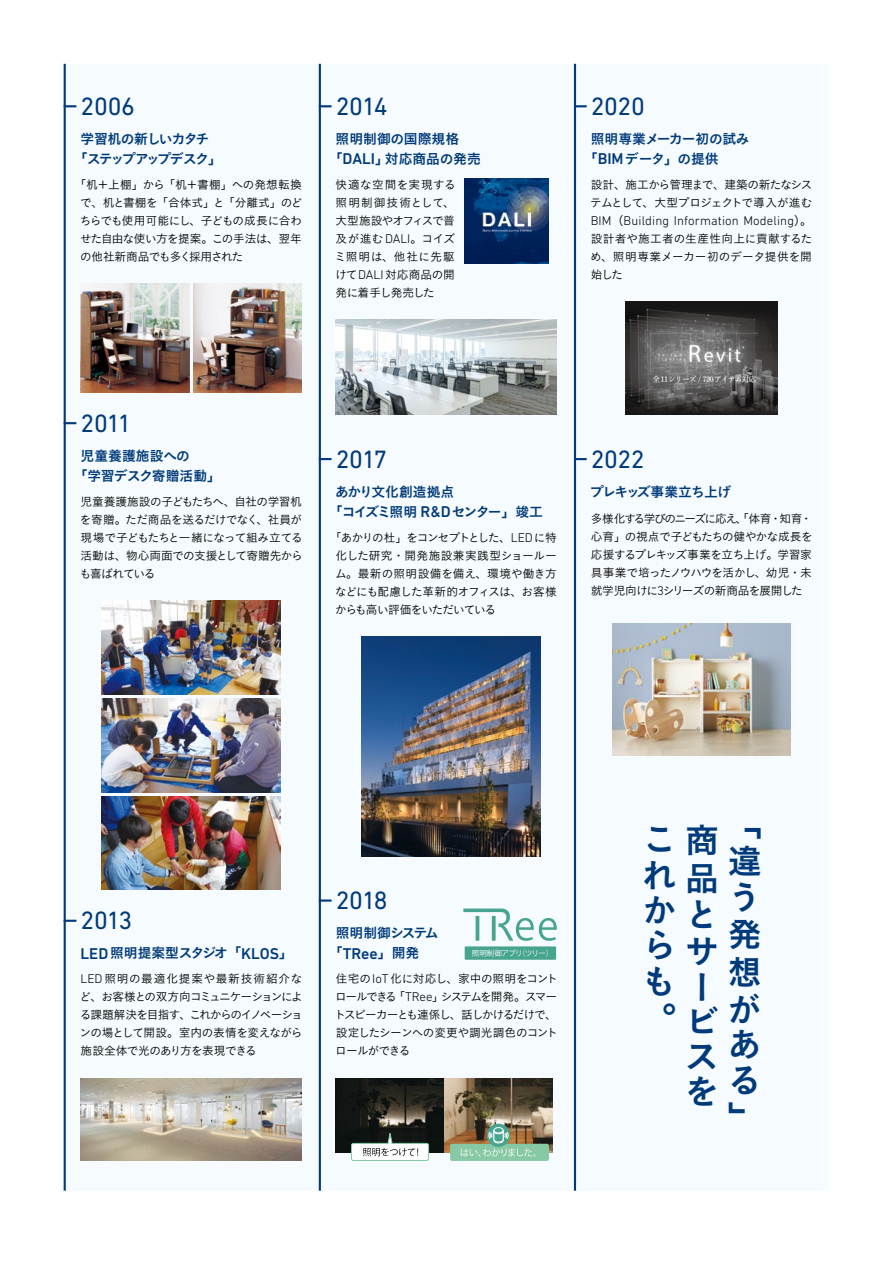
<style>
.page{position:relative;width:893px;height:1263px;background:#fff}
.page>*{position:absolute;margin:0;border:0;box-sizing:border-box;transform-origin:0 0}
.t1{font:34.05px/36.8px "Koburina Go Std W6";color:#003a7a}
.t2{font:25.5px "DIN Next LT Pro";letter-spacing:-.02em;color:#003a7a}
.t3{font:13.8px/20.2px "Koburina Go Std W6";letter-spacing:-.03em;color:#003a7a}
.t4{font:13.8px/20.2px "Koburina Go Std W6";color:#003a7a}
.t5{font:13.8px/20.2px "Koburina Go Std W6";letter-spacing:-.105em;color:#003a7a}
.t6{font:13.8px/20.2px "Koburina Go Std W6";letter-spacing:-.12em;color:#003a7a;text-align:center}
.t7{font:13.8px "Koburina Go Std W6";letter-spacing:-.06em;color:#003a7a}
.t8{font:300 12.9px "DIN Next LT Pro";letter-spacing:.01em;color:#000}
.t9{font:11.7px/18px "Koburina Go Std W3";letter-spacing:-.045em;color:#000;text-align:justify}
.t10{font:7.5px "Koburina Go Std W6 90 ms RKSJ H";letter-spacing:-.075em;color:#fff}
.s1{font-family:"DIN Next LT Pro";font-weight:500;font-size:15.9px}
.s2{font-family:"DIN Next LT Pro";font-weight:300;font-size:12.9px}
.s3{font-family:"Koburina Go Std W3";font-weight:400;font-size:11.7px}
</style>
<div class="page">
<div style="left:64px;top:64px;width:765px;height:1127px;background:#f5fbfe"></div>
<img style="left:81px;top:1078px;width:221px;height:83px">
<svg style="left:66px;top:920px;width:10px;height:2px"></svg>
<img style="left:336px;top:1078px;width:217px;height:75px">
<svg style="left:351px;top:1129px;width:78px;height:32px"></svg>
<div style="left:450px;top:1144px;width:99px;height:17px;background:#88c9a5;border-radius:2px"></div>
<div style="left:487px;top:1124px;width:23px;height:23px;background:#46a48f;border-radius:50%"></div>
<svg style="left:461px;top:1126px;width:74px;height:31px"></svg>
<svg style="left:463px;top:908px;width:94px;height:33px"></svg>
<div style="left:465px;top:946px;width:91px;height:14px;background:#46a48f"></div>
<svg style="left:321px;top:899px;width:11px;height:3px"></svg>
<img style="left:464px;top:179px;width:84px;height:84px">
<img style="left:336px;top:319px;width:221px;height:96px">
<svg style="left:321px;top:105px;width:11px;height:2px"></svg>
<img style="left:362px;top:637px;width:178px;height:219px">
<svg style="left:321px;top:458px;width:11px;height:2px"></svg>
<img style="left:102px;top:601px;width:178px;height:93px">
<img style="left:102px;top:698px;width:178px;height:94px">
<img style="left:102px;top:796px;width:178px;height:94px">
<svg style="left:66px;top:422px;width:10px;height:2px"></svg>
<hr style="left:64px;top:64px;width:2px;height:1127px;background:#003a7a">
<hr style="left:319px;top:64px;width:2px;height:1127px;background:#003a7a">
<hr style="left:574px;top:64px;width:2px;height:1127px;background:#003a7a">
<svg style="left:576px;top:105px;width:11px;height:2px"></svg>
<img style="left:625px;top:302px;width:153px;height:113px">
<img style="left:193px;top:284px;width:109px;height:108px">
<img style="left:81px;top:284px;width:108px;height:108px">
<svg style="left:65px;top:105px;width:11px;height:2px"></svg>
<svg style="left:576px;top:458px;width:11px;height:2px"></svg>
<img style="left:612px;top:624px;width:179px;height:132px">
<h2 class="t2" style="left:81px;top:92px;width:56px">2006</h2>
<h2 class="t2" style="left:336px;top:92px;width:53px">2014</h2>
<h2 class="t2" style="left:591px;top:92px;width:55px">2020</h2>
<p class="t6" style="left:74px;top:129px;width:150px">学習机の新しいカタチ<br>「ステップアップデスク」</p>
<p class="t4" style="left:329px;top:129px;width:154px;text-indent:7px">照明制御の国際規格「<span class="s1">DALI</span>」対応商品の発売</p>
<p class="t3" style="left:584px;top:129px;width:167px;text-indent:7px">照明専業メーカー初の試み「<span class="s1">BIM</span>データ」の提供</p>
<p class="t9" style="left:80px;top:175px;width:224px;text-indent:-5px">「机＋上棚」から「机＋書棚」への発想転換で、机と書棚を「合体式」と「分離式」のどちらでも使用可能にし、子どもの成長に合わせた自由な使い方を提案。この手法は、翌年の他社新商品でも多く採用された</p>
<p class="t9" style="left:334px;top:175px;width:123px">快適な空間を実現する照明制御技術として、大型施設やオフィスで普及が進む<span class="s2">DALI</span>。コイズミ照明は、他社に先駆けて<span class="s2">DALI</span>対応商品の開発に着手し発売した</p>
<p class="t9" style="left:590px;top:175px;width:224px">設計、施工から管理まで、建築の新たなシステムとして、大型プロジェクトで導入が進む</p>
<p class="t8" style="left:591px;top:213px;width:223px">BIM<span class="s3">（</span>Building Information Modeling<span class="s3">）。</span></p>
<p class="t9" style="left:590px;top:230px;width:224px">設計者や施工者の生産性向上に貢献するため、照明専業メーカー初のデータ提供を開始した</p>
<h2 class="t2" style="left:81px;top:408px;width:53px">2011</h2>
<p class="t4" style="left:74px;top:446px;width:149px;text-indent:7px">児童養護施設への<br>「学習デスク寄贈活動」</p>
<p class="t9" style="left:80px;top:492px;width:225px">児童養護施設の子どもたちへ、自社の学習机を寄贈。ただ商品を送るだけでなく、社員が現場で子どもたちと一緒になって組み立てる活動は、物心両面での支援として寄贈先からも喜ばれている</p>
<h2 class="t2" style="left:336px;top:444px;width:53px">2017</h2>
<p class="t5" style="left:329px;top:482px;width:216px;text-indent:6px">あかり文化創造拠点<br>「コイズミ照明 <span class="s1">R&amp;D</span>センター」竣工</p>
<p class="t9" style="left:335px;top:528px;width:223px;text-indent:-5px">「あかりの杜」をコンセプトとした、<span class="s2">LED</span>に特化した研究・開発施設兼実践型ショールーム。最新の照明設備を備え、環境や働き方などにも配慮した革新的オフィスは、お客様からも高い評価をいただいている</p>
<h2 class="t2" style="left:591px;top:444px;width:55px">2022</h2>
<p class="t7" style="left:590px;top:481px;width:143px">プレキッズ事業立ち上げ</p>
<p class="t9" style="left:591px;top:509px;width:224px">多様化する学びのニーズに応え、「体育・知育・心育」の視点で子どもたちの健やかな成長を応援するプレキッズ事業を立ち上げ。学習家具事業で培ったノウハウを活かし、幼児・未就学児向けに<span class="s2">3</span>シリーズの新商品を展開した</p>
<h2 class="t2" style="left:81px;top:906px;width:53px">2013</h2>
<p class="t3" style="left:81px;top:943px;width:214px"><span class="s1">LED</span>照明提案型スタジオ「<span class="s1">KLOS</span>」</p>
<p class="t9" style="left:79px;top:969px;width:225px"><span class="s2">LED</span>照明の最適化提案や最新技術紹介など、お客様との双方向コミュニケーションによる課題解決を目指す、これからのイノベーションの場として開設。室内の表情を変えながら施設全体で光のあり方を表現できる</p>
<h2 class="t2" style="left:336px;top:886px;width:53px">2018</h2>
<p class="t3" style="left:329px;top:923px;width:111px;text-indent:7px">照明制御システム「<span class="s1">TRee</span>」開発</p>
<p class="t10" style="left:472px;top:949px;width:83px">照明制御アプリ（ツリー）</p>
<p class="t9" style="left:334px;top:969px;width:225px">住宅の<span class="s2">IoT</span>化に対応し、家中の照明をコントロールできる「<span class="s2">TRee</span>」システムを開発。スマートスピーカーとも連係し、話しかけるだけで、設定したシーンへの変更や調光調色のコントロールができる</p>
<h1 class="t1" style="left:643px;top:823px;width:76px;line-height:35.8px">こ商れ<br>か<br>ら<br>も<br>。</h1>
<h1 class="t1" style="left:685px;top:861px;width:34px;line-height:35.5px">品とサービスを</h1>
<h1 class="t1" style="left:728px;top:806px;width:34px">「違う発想がある」</h1>
</div>
